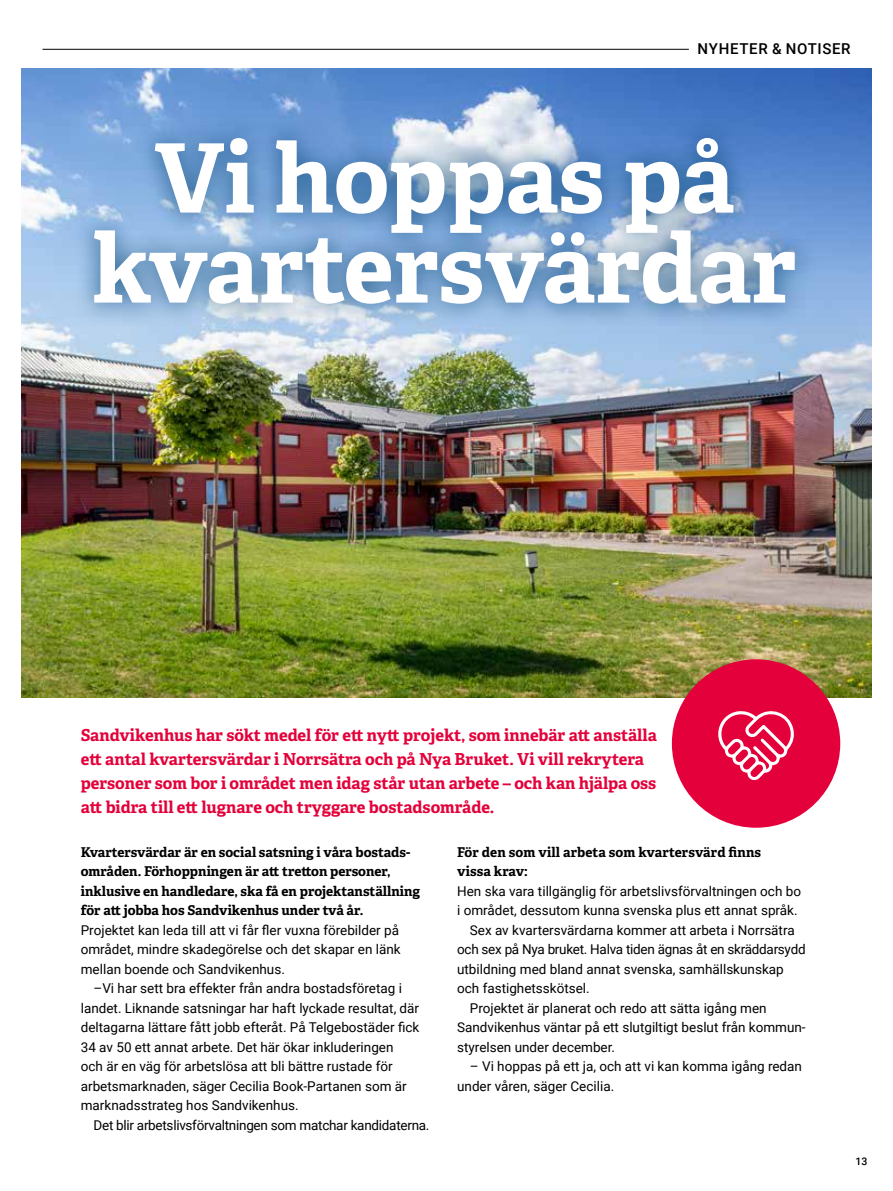
<style>
.page{position:relative;width:893px;height:1191px;background:#fff}
.page>*{position:absolute;margin:0;border:0;box-sizing:border-box;transform-origin:0 0}
.t1{font:700 95.7px/90px "Adelle";color:#fff;text-align:center}
.t2{font:700 16.5px/24px "Adelle";letter-spacing:-.005em;color:#e4003a}
.t3{font:500 15px "Roboto";letter-spacing:.045em;color:#000}
.t4{font:13.5px/19.5px "Roboto";color:#000}
.t5{font:700 13.5px/19.5px "Adelle";color:#000}
.t6{font:13.5px "Roboto";letter-spacing:-.02em;color:#000}
.t7{font:500 10.5px "Roboto";color:#000}
</style>
<div class="page">
<img style="left:21px;top:68px;width:851px;height:629px">
<hr style="left:43px;top:49px;width:646px;height:1px;background:#000">
<div style="left:72px;top:115px;width:746px;height:212px;background:#004170;opacity:.75"></div>
<div style="left:672px;top:659px;width:168px;height:168px;background:#e4003a;border-radius:50%"></div>
<svg style="left:718px;top:711px;width:76px;height:70px"></svg>
<p class="t3" style="left:698px;top:38px;width:154px">NYHETER &amp; NOTISER</p>
<h1 class="t1" style="left:92px;top:134px;width:706px">Vi hoppas på kvartersvärdar</h1>
<p class="t2" style="left:81px;top:722px;width:578px">Sandvikenhus har sökt medel för ett nytt projekt, som innebär att anställa ett antal kvartersvärdar i Norrsätra och på Nya Bruket. Vi vill rekrytera personer som bor i området men idag står utan arbete – och kan hjälpa oss att bidra till ett lugnare och tryggare bostadsområde.</p>
<p class="t5" style="left:81px;top:842px;width:341px">Kvartersvärdar är en social satsning i våra bostads&shy;områden. Förhoppningen är att tretton personer, inklusive en handledare, ska få en projektanställning för att jobba hos Sandvikenhus under två år.</p>
<p class="t4" style="left:81px;top:919px;width:321px;text-align:justify">Projektet kan leda till att vi får fler vuxna förebilder på området, mindre skadegörelse och det skapar en länk mellan boende och Sandvikenhus.</p>
<p class="t4" style="left:81px;top:978px;width:340px;text-indent:13px">–Vi har sett bra effekter från andra bostadsföretag i landet. Liknande satsningar har haft lyckade resultat, där deltagarna lättare fått jobb efteråt. På Telgebostäder fick 34 av 50 ett annat arbete. Det här ökar inkluderingen<br>och är en väg för arbetslösa att bli bättre rustade för arbetsmarknaden, säger Cecilia Book-Partanen som är marknadsstrateg hos Sandvikenhus.</p>
<p class="t6" style="left:94px;top:1115px;width:337px">Det blir arbetslivsförvaltningen som matchar kandidaterna.</p>
<p class="t5" style="left:457px;top:842px;width:306px">För den som vill arbeta som kvartersvärd finns vissa krav:</p>
<p class="t4" style="left:457px;top:880px;width:345px">Hen ska vara tillgänglig för arbetslivsförvaltningen och bo</p>
<p class="t4" style="left:457px;top:900px;width:342px">i området, dessutom kunna svenska plus ett annat språk.</p>
<p class="t4" style="left:470px;top:919px;width:326px">Sex av kvartersvärdarna kommer att arbeta i Norrsätra</p>
<p class="t6" style="left:457px;top:939px;width:350px">och sex på Nya bruket. Halva tiden ägnas åt en skräddarsydd</p>
<p class="t4" style="left:457px;top:958px;width:328px">utbildning med bland annat svenska, samhällskunskap</p>
<p class="t4" style="left:457px;top:978px;width:134px">och fastighetsskötsel.</p>
<p class="t4" style="left:470px;top:997px;width:298px">Projektet är planerat och redo att sätta igång men</p>
<p class="t4" style="left:457px;top:1017px;width:350px">Sandvikenhus väntar på ett slutgiltigt beslut från kommun-</p>
<p class="t4" style="left:457px;top:1036px;width:159px">styrelsen under december.</p>
<p class="t4" style="left:457px;top:1056px;width:346px;text-indent:13px">– Vi hoppas på ett ja, och att vi kan komma igång redan under våren, säger Cecilia.</p>
<p class="t7" style="left:855px;top:1153px;width:13px">13</p>
</div>
